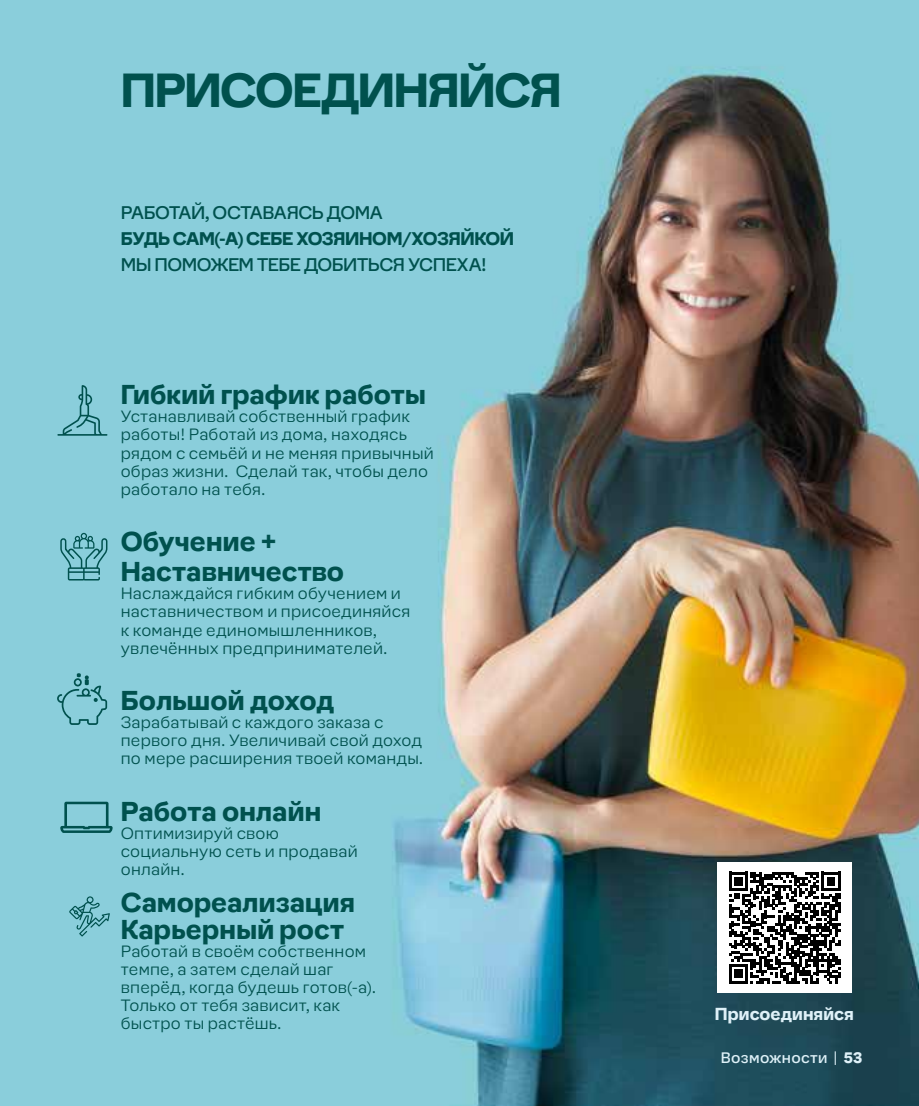
<style>
.page{position:relative;width:919px;height:1106px;background:#fff}
.page>*{position:absolute;margin:0;border:0;box-sizing:border-box;transform-origin:0 0}
.t1{font:700 44px "Earl Sans";letter-spacing:-.03em;color:#00514e}
.t2{font:700 25.2px/30.2px "Earl Sans";letter-spacing:.005em;color:#00514e}
.t3{font:16.8px "Earl Sans";letter-spacing:-.03em;color:#00514e}
.t4{font:700 16.8px "Earl Sans";letter-spacing:-.025em;color:#00514e}
.t5{font:700 16px "Earl Sans";letter-spacing:.005em;color:#dff1f8}
.t6{font:300 15px/18px "Earl Sans";letter-spacing:.015em;color:#00514e}
.t7{font:14px "Earl Sans";letter-spacing:.025em;color:#dff1f8}
.s1{font-weight:900}
</style>
<div class="page">
<img style="left:0;top:0;width:918px;height:1106px">
<svg style="left:69px;top:896px;width:41px;height:40px;background:#70b6c0"></svg>
<svg style="left:60px;top:801px;width:53px;height:32px;background:#61a9b1"></svg>
<svg style="left:57px;top:385px;width:50px;height:51px;background:#75bbc5"></svg>
<svg style="left:60px;top:533px;width:47px;height:47px;background:#68afb9"></svg>
<svg style="left:57px;top:673px;width:50px;height:52px;background:#74bac4"></svg>
<div style="left:717px;top:862px;width:134px;height:131px;background:#fff"></div>
<svg style="left:729px;top:871px;width:111px;height:112px"></svg>
<h1 class="t1" style="left:121px;top:52px;width:442px">ПРИСОЕДИНЯЙСЯ</h1>
<p class="t3" style="left:121px;top:198px;width:263px">РАБОТАЙ, ОСТАВАЯСЬ ДОМА</p>
<p class="t4" style="left:121px;top:224px;width:395px">БУДЬ САМ(-А) СЕБЕ ХОЗЯИНОМ/ХОЗЯЙКОЙ</p>
<p class="t3" style="left:121px;top:251px;width:367px">МЫ ПОМОЖЕМ ТЕБЕ ДОБИТЬСЯ УСПЕХА!</p>
<h2 class="t2" style="left:121px;top:377px;width:306px">Гибкий график работы</h2>
<p class="t6" style="left:121px;top:406px;width:314px">Устанавливай собственный график работы! Работай из дома, находясь рядом с семьёй и не меняя привычный образ жизни. Сделай так, чтобы дело работало на тебя.</p>
<h2 class="t2" style="left:121px;top:524px;width:225px">Обучение +<br>Наставничество</h2>
<p class="t6" style="left:121px;top:583px;width:291px">Наслаждайся гибким обучением и наставничеством и присоединяйся к команде единомышленников, увлечённых предпринимателей.</p>
<h2 class="t2" style="left:121px;top:683px;width:215px">Большой доход</h2>
<p class="t6" style="left:121px;top:712px;width:304px">Зарабатывай с каждого заказа с первого дня. Увеличивай свой доход по мере расширения твоей команды.</p>
<h2 class="t2" style="left:121px;top:794px;width:202px">Работа онлайн</h2>
<p class="t6" style="left:121px;top:823px;width:238px">Оптимизируй свою социальную сеть и продавай онлайн.</p>
<h2 class="t2" style="left:121px;top:887px;width:235px;line-height:26.8px">Самореализация<br>Карьерный рост</h2>
<p class="t6" style="left:121px;top:941px;width:257px">Работай в своём собственном темпе, а затем сделай шаг вперёд, когда будешь готов(-а).<br>Только от тебя зависит, как быстро ты растёшь.</p>
<p class="t5" style="left:715px;top:999px;width:140px">Присоединяйся</p>
<p class="t7" style="left:721px;top:1046px;width:143px">Возможности | <span class="s1">53</span></p>
</div>
